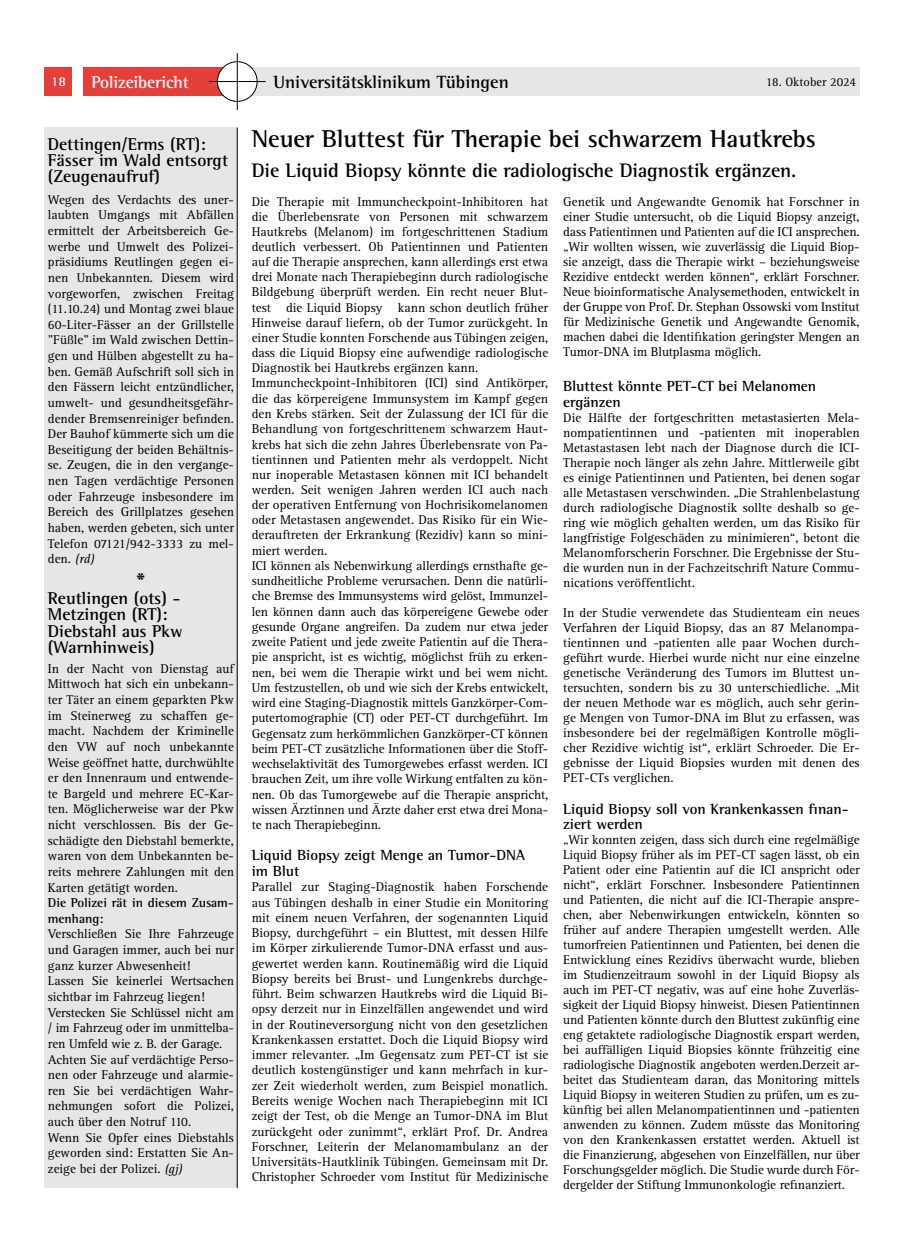
<style>
.page{position:relative;width:904px;height:1241px;background:#fff}
.page>*{position:absolute;margin:0;border:0;box-sizing:border-box;transform-origin:0 0}
.t1{font:700 25px "Rotis Semi Serif Std";letter-spacing:-.005em;color:#000}
.t2{font:700 20px "Rotis Semi Serif Std";letter-spacing:-.005em;color:#000}
.t3{font:700 18.12px "Rotis Semi Serif Std";color:#000}
.t4{font:700 17.5px/16.2px "Rotis Semi Serif Std";color:#000}
.t5{font:700 17.5px "Rotis Semi Serif Std";letter-spacing:-.01em;color:#fff}
.t6{font:700 15px/15.6px "Rotis Semi Serif Std";color:#000}
.t7{font:700 13.75px "Rotis Semi Serif Std";color:#fff}
.t8{font:13.12px/15.2px "Rotis Serif Std";color:#000;text-align:justify}
.t9{font:700 13.12px/15.6px "Rotis Semi Serif Std";color:#000}
.t10{font:12.5px "Rotis Serif Std";color:#000}
.s1{font-style:italic}
</style>
<div class="page">
<div style="left:44px;top:128px;width:193px;height:1059px;background:#e7e6e6"></div>
<hr style="left:237px;top:128px;width:1px;height:1059px;background:#000">
<div style="left:235px;top:67px;width:624px;height:29px;background:#e7e6e6"></div>
<div style="left:44px;top:67px;width:194px;height:29px;background:#e63f39"></div>
<div style="left:73px;top:64px;width:10px;height:35px;background:#fff"></div>
<div style="left:217px;top:62px;width:40px;height:39px;background:#fff;border-radius:50%"></div>
<div style="left:217px;top:61px;width:40px;height:41px;border:1px solid #000;border-radius:50%"></div>
<hr style="left:209px;top:81px;width:57px;height:1px;background:#000">
<hr style="left:237px;top:53px;width:1px;height:57px;background:#000">
<p class="t7" style="left:51px;top:73px;width:17px">18</p>
<h3 class="t5" style="left:91px;top:71px;width:99px">Polizeibericht</h3>
<h3 class="t3" style="left:273px;top:71px;width:237px">Universitätsklinikum Tübingen</h3>
<p class="t10" style="left:765px;top:75px;width:92px">18. Oktober 2024</p>
<h3 class="t4" style="left:48px;top:135px;width:182px">Dettingen/Erms (RT):<br>Fässer im Wald entsorgt (Zeugenaufruf)</h3>
<p class="t8" style="left:48px;top:192px;width:188px;line-height:15.6px">Wegen des Verdachts des uner&shy;laubten Umgangs mit Abfällen ermittelt der Arbeitsbereich Ge&shy;werbe und Umwelt des Polizei&shy;präsidiums Reutlingen gegen ei&shy;nen Unbekannten. Diesem wird vorgeworfen, zwischen Freitag (11.10.24) und Montag zwei blaue 60-Liter-Fässer an der Grillstelle "Füßle" im Wald zwischen Dettin&shy;gen und Hülben abgestellt zu ha&shy;ben. Gemäß Aufschrift soll sich in den Fässern leicht entzündlicher, umwelt- und gesundheitsgefähr&shy;dender Bremsenreiniger befinden.<br>Der Bauhof kümmerte sich um die Beseitigung der beiden Behältnis&shy;se. Zeugen, die in den vergange&shy;nen Tagen verdächtige Personen oder Fahrzeuge insbesondere im Bereich des Grillplatzes gesehen haben, werden gebeten, sich unter Telefon 07121/942-3333 zu mel&shy;den. <span class="s1">(rd)</span></p>
<h1 class="t1" style="left:135px;top:566px;width:12px">*</h1>
<h3 class="t4" style="left:48px;top:590px;width:136px">Reutlingen (ots) -<br>Metzingen (RT):<br>Diebstahl aus Pkw (Warnhinweis)</h3>
<p class="t8" style="left:48px;top:661px;width:188px;line-height:15.6px">In der Nacht von Dienstag auf Mittwoch hat sich ein unbekann&shy;ter Täter an einem geparkten Pkw im Steinerweg zu schaffen ge&shy;macht. Nachdem der Kriminelle den VW auf noch unbekannte Weise geöffnet hatte, durchwühlte er den Innenraum und entwende&shy;te Bargeld und mehrere EC-Kar&shy;ten. Möglicherweise war der Pkw nicht verschlossen. Bis der Ge&shy;schädigte den Diebstahl bemerkte, waren von dem Unbekannten be&shy;reits mehrere Zahlungen mit den Karten getätigt worden.</p>
<p class="t9" style="left:48px;top:894px;width:188px">Die Polizei rät in diesem Zusam&shy;menhang:</p>
<p class="t8" style="left:48px;top:926px;width:188px;line-height:15.6px;text-align:left">Verschließen Sie Ihre Fahrzeuge und Garagen immer, auch bei nur ganz kurzer Abwesenheit!<br>Lassen Sie keinerlei Wertsachen sichtbar im Fahrzeug liegen!<br>Verstecken Sie Schlüssel nicht am / im Fahrzeug oder im unmittelba&shy;ren Umfeld wie z. B. der Garage.<br>Achten Sie auf verdächtige Perso&shy;nen oder Fahrzeuge und alarmie&shy;ren Sie bei verdächtigen Wahr&shy;nehmungen sofort die Polizei, auch über den Notruf 110.<br>Wenn Sie Opfer eines Diebstahls geworden sind: Erstatten Sie An&shy;zeige bei der Polizei. <span class="s1">(gj)</span></p>
<h1 class="t1" style="left:252px;top:123px;width:565px">Neuer Bluttest für Therapie bei schwarzem Hautkrebs</h1>
<h2 class="t2" style="left:252px;top:158px;width:546px">Die Liquid Biopsy könnte die radiologische Diagnostik ergänzen.</h2>
<p class="t8" style="left:252px;top:194px;width:298px;text-align:left">Die Therapie mit Immuncheckpoint-Inhibitoren hat die Überlebensrate von Personen mit schwarzem Hautkrebs (Melanom) im fortgeschrittenen Stadium deutlich verbessert. Ob Patientinnen und Patienten auf die Therapie ansprechen, kann allerdings erst etwa drei Monate nach Therapiebeginn durch radiologische Bildgebung überprüft werden. Ein recht neuer Blut&shy;test ‒ die Liquid Biopsy ‒ kann schon deutlich früher Hinweise darauf liefern, ob der Tumor zurückgeht. In einer Studie konnten Forschende aus Tübingen zeigen, dass die Liquid Biopsy eine aufwendige radiologische Diagnostik bei Hautkrebs ergänzen kann.<br>Immuncheckpoint-Inhibitoren (ICI) sind Antikörper, die das körpereigene Immunsystem im Kampf gegen den Krebs stärken. Seit der Zulassung der ICI für die Behandlung von fortgeschrittenem schwarzem Haut&shy;krebs hat sich die zehn Jahres Überlebensrate von Pa&shy;tientinnen und Patienten mehr als verdoppelt. Nicht nur inoperable Metastasen können mit ICI behandelt werden. Seit wenigen Jahren werden ICI auch nach der operativen Entfernung von Hochrisikomelanomen oder Metastasen angewendet. Das Risiko für ein Wie&shy;derauftreten der Erkrankung (Rezidiv) kann so mini&shy;miert werden.<br>ICI können als Nebenwirkung allerdings ernsthafte ge&shy;sundheitliche Probleme verursachen. Denn die natürli&shy;che Bremse des Immunsystems wird gelöst, Immunzel&shy;len können dann auch das körpereigene Gewebe oder gesunde Organe angreifen. Da zudem nur etwa jeder zweite Patient und jede zweite Patientin auf die Thera&shy;pie anspricht, ist es wichtig, möglichst früh zu erken&shy;nen, bei wem die Therapie wirkt und bei wem nicht.<br>Um festzustellen, ob und wie sich der Krebs entwickelt, wird eine Staging-Diagnostik mittels Ganzkörper-Com&shy;putertomographie (CT) oder PET-CT durchgeführt. Im Gegensatz zum herkömmlichen Ganzkörper-CT können beim PET-CT zusätzliche Informationen über die Stoff&shy;wechselaktivität des Tumorgewebes erfasst werden. ICI brauchen Zeit, um ihre volle Wirkung entfalten zu kön&shy;nen. Ob das Tumorgewebe auf die Therapie anspricht, wissen Ärztinnen und Ärzte daher erst etwa drei Mona&shy;te nach Therapiebeginn.</p>
<p class="t6" style="left:252px;top:847px;width:275px">Liquid Biopsy zeigt Menge an Tumor-DNA im Blut</p>
<p class="t8" style="left:252px;top:879px;width:298px">Parallel zur Staging-Diagnostik haben Forschende aus Tübingen deshalb in einer Studie ein Monitoring mit einem neuen Verfahren, der sogenannten Liquid Biopsy, durchgeführt – ein Bluttest, mit dessen Hilfe im Körper zirkulierende Tumor-DNA erfasst und aus&shy;gewertet werden kann. Routinemäßig wird die Liquid Biopsy bereits bei Brust- und Lungenkrebs durchge&shy;führt. Beim schwarzen Hautkrebs wird die Liquid Bi&shy;opsy derzeit nur in Einzelfällen angewendet und wird in der Routineversorgung nicht von den gesetzlichen Krankenkassen erstattet. Doch die Liquid Biopsy wird immer relevanter. „Im Gegensatz zum PET-CT ist sie deutlich kostengünstiger und kann mehrfach in kur&shy;zer Zeit wiederholt werden, zum Beispiel monatlich.<br>Bereits wenige Wochen nach Therapiebeginn mit ICI zeigt der Test, ob die Menge an Tumor-DNA im Blut zurückgeht oder zunimmt“, erklärt Prof. Dr. Andrea Forschner, Leiterin der Melanomambulanz an der Universitäts-Hautklinik Tübingen. Gemeinsam mit Dr.<br>Christopher Schroeder vom Institut für Medizinische</p>
<p class="t8" style="left:563px;top:194px;width:298px">Genetik und Angewandte Genomik hat Forschner in einer Studie untersucht, ob die Liquid Biopsy anzeigt, dass Patientinnen und Patienten auf die ICI ansprechen. „Wir wollten wissen, wie zuverlässig die Liquid Biop&shy;sie anzeigt, dass die Therapie wirkt – beziehungsweise Rezidive entdeckt werden können“, erklärt Forschner.<br>Neue bioinformatische Analysemethoden, entwickelt in der Gruppe von Prof. Dr. Stephan Ossowski vom Institut für Medizinische Genetik und Angewandte Genomik, machen dabei die Identifikation geringster Mengen an Tumor-DNA im Blutplasma möglich.</p>
<p class="t6" style="left:563px;top:378px;width:254px">Bluttest könnte PET-CT bei Melanomen ergänzen</p>
<p class="t8" style="left:563px;top:410px;width:298px">Die Hälfte der fortgeschritten metastasierten Mela&shy;nompatientinnen und -patienten mit inoperablen Metastastasen lebt nach der Diagnose durch die ICI-Therapie noch länger als zehn Jahre. Mittlerweile gibt es einige Patientinnen und Patienten, bei denen sogar alle Metastasen verschwinden. „Die Strahlenbelastung durch radiologische Diagnostik sollte deshalb so ge&shy;ring wie möglich gehalten werden, um das Risiko für langfristige Folgeschäden zu minimieren“, betont die Melanomforscherin Forschner. Die Ergebnisse der Stu&shy;die wurden nun in der Fachzeitschrift Nature Commu&shy;nications veröffentlicht.</p>
<p class="t8" style="left:563px;top:605px;width:298px">In der Studie verwendete das Studienteam ein neues Verfahren der Liquid Biopsy, das an 87 Melanompa&shy;tientinnen und -patienten alle paar Wochen durch&shy;geführt wurde. Hierbei wurde nicht nur eine einzelne genetische Veränderung des Tumors im Bluttest un&shy;tersuchten, sondern bis zu 30 unterschiedliche. „Mit der neuen Methode war es möglich, auch sehr gerin&shy;ge Mengen von Tumor-DNA im Blut zu erfassen, was insbesondere bei der regelmäßigen Kontrolle mögli&shy;cher Rezidive wichtig ist“, erklärt Schroeder. Die Er&shy;gebnisse der Liquid Biopsies wurden mit denen des PET-CTs verglichen.</p>
<p class="t6" style="left:563px;top:800px;width:287px">Liquid Biopsy soll von Krankenkassen finan&shy;ziert werden</p>
<p class="t8" style="left:563px;top:832px;width:298px">„Wir konnten zeigen, dass sich durch eine regelmäßige Liquid Biopsy früher als im PET-CT sagen lässt, ob ein Patient oder eine Patientin auf die ICI anspricht oder nicht“, erklärt Forschner. Insbesondere Patientinnen und Patienten, die nicht auf die ICI-Therapie anspre&shy;chen, aber Nebenwirkungen entwickeln, könnten so früher auf andere Therapien umgestellt werden. Alle tumorfreien Patientinnen und Patienten, bei denen die Entwicklung eines Rezidivs überwacht wurde, blieben im Studienzeitraum sowohl in der Liquid Biopsy als auch im PET-CT negativ, was auf eine hohe Zuverläs&shy;sigkeit der Liquid Biopsy hinweist. Diesen Patientinnen und Patienten könnte durch den Bluttest zukünftig eine eng getaktete radiologische Diagnostik erspart werden, bei auffälligen Liquid Biopsies könnte frühzeitig eine radiologische Diagnostik angeboten werden.Derzeit ar&shy;beitet das Studienteam daran, das Monitoring mittels Liquid Biopsy in weiteren Studien zu prüfen, um es zu&shy;künftig bei allen Melanompatientinnen und -patienten anwenden zu können. Zudem müsste das Monitoring von den Krankenkassen erstattet werden. Aktuell ist die Finanzierung, abgesehen von Einzelfällen, nur über Forschungsgelder möglich. Die Studie wurde durch För&shy;dergelder der Stiftung Immunonkologie refinanziert.</p>
</div>
